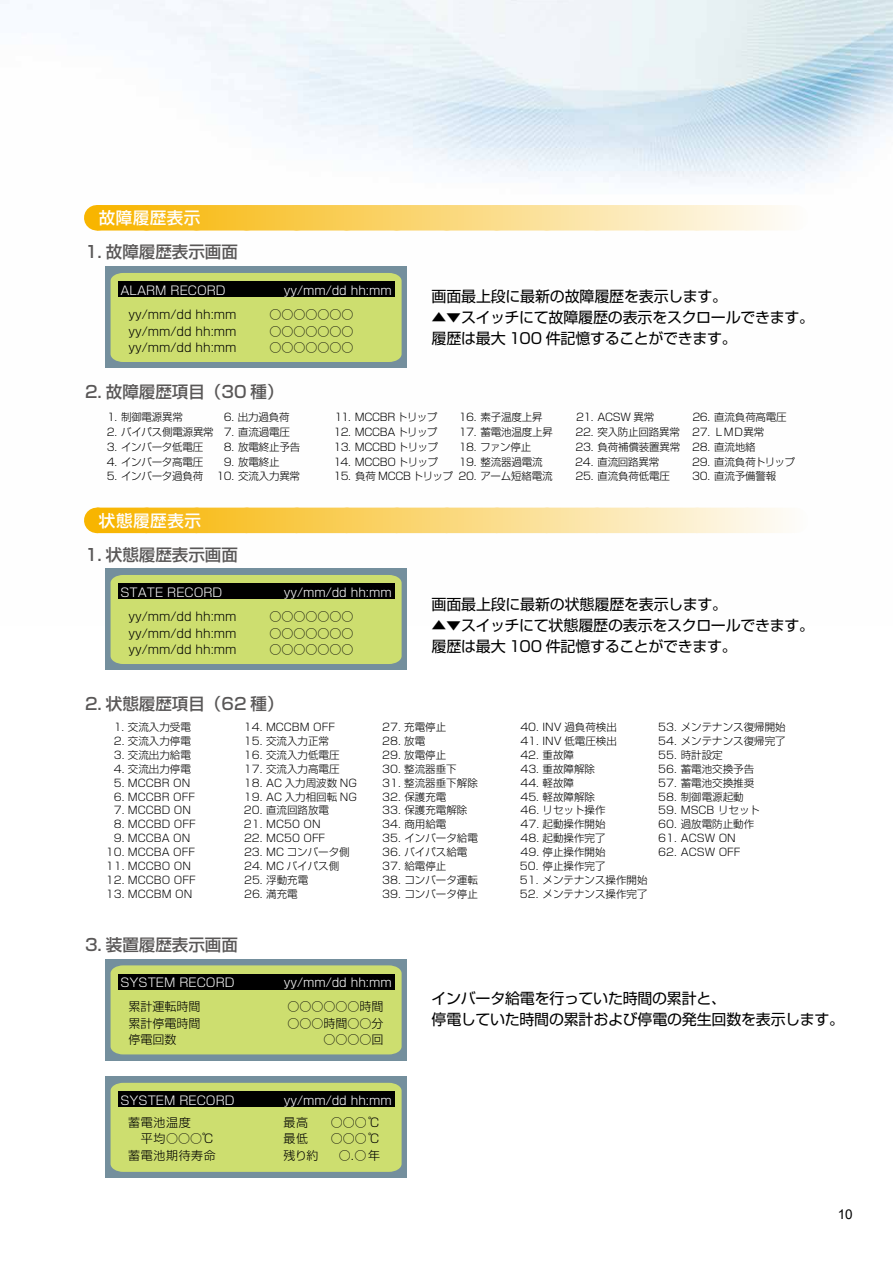
<style>
.page{position:relative;width:893px;height:1263px;background:#fff}
.page>*{position:absolute;margin:0;border:0;box-sizing:border-box;transform-origin:0 0}
.t1{font:500 16.5px "Shin Go Pro";color:#595757}
.t2{font:500 16.5px "Shin Go Pro";letter-spacing:.035em;color:#fff}
.t3{font:15px/21px "Shin Go Pro";letter-spacing:-.015em;color:#000}
.t4{font:13.5px "Arial";color:#000}
.t5{font:300 12px/16.5px "Shin Go Pro";color:#000;text-align:justify}
.t6{font:300 12px "Shin Go Pro";color:#fff}
.t7{font:300 12px "Shin Go Pro";letter-spacing:.05em;color:#000}
.t8{font:300 10.5px "Shin Go Pro";color:#000}
.t9{font:300 10.5px "Shin Go Pro";letter-spacing:-.02em;color:#000}
.t10{font:300 10.5px "Shin Go Pro";letter-spacing:-.04em;color:#000}
.t11{font:300 10.5px "Shin Go Pro";letter-spacing:-.025em;color:#000}
</style>
<div class="page">
<img style="left:0;top:0;width:893px;height:569px">
<div style="left:105px;top:569px;width:302px;height:101px;background:#748f9d"></div>
<div style="left:111px;top:575px;width:291px;height:89px;background:#cdde6f"></div>
<div style="left:118px;top:583px;width:276px;height:16px;background:#000"></div>
<div style="left:105px;top:959px;width:302px;height:101px;background:#748f9d"></div>
<div style="left:111px;top:965px;width:291px;height:89px;background:#cdde6f"></div>
<div style="left:118px;top:974px;width:276px;height:15px;background:#000"></div>
<div style="left:105px;top:1077px;width:302px;height:101px;background:#748f9d"></div>
<div style="left:111px;top:1083px;width:291px;height:89px;background:#cdde6f"></div>
<div style="left:118px;top:1091px;width:276px;height:16px;background:#000"></div>
<svg style="left:98px;top:508px;width:697px;height:25px;fill:#f8b80b"></svg>
<svg style="left:147px;top:508px;width:623px;height:25px;background:#fad97f"></svg>
<svg style="left:97px;top:508px;width:1px;height:25px"></svg>
<svg style="left:795px;top:508px;width:1px;height:25px"></svg>
<div style="left:105px;top:267px;width:302px;height:101px;background:#748f9d"></div>
<div style="left:111px;top:273px;width:291px;height:89px;background:#cdde6f"></div>
<div style="left:118px;top:281px;width:276px;height:16px;background:#000"></div>
<svg style="left:98px;top:205px;width:697px;height:26px"></svg>
<svg style="left:147px;top:205px;width:623px;height:26px;background:#fad981"></svg>
<svg style="left:97px;top:205px;width:1px;height:26px"></svg>
<svg style="left:795px;top:205px;width:1px;height:26px"></svg>
<h1 class="t2" style="left:99px;top:204px;width:103px">故障履歴表示</h1>
<h1 class="t1" style="left:85px;top:238px;width:154px">1. 故障履歴表示画面</h1>
<p class="t6" style="left:120px;top:280px;width:107px">ALARM RECORD</p>
<p class="t6" style="left:284px;top:280px;width:109px">yy/mm/dd hh:mm</p>
<p class="t5" style="left:129px;top:305px;width:110px">yy/mm/dd hh:mm yy/mm/dd hh:mm yy/mm/dd hh:mm</p>
<p class="t5" style="left:270px;top:305px;width:85px">○○○○○○○</p>
<p class="t5" style="left:270px;top:321px;width:85px">○○○○○○○</p>
<p class="t5" style="left:270px;top:338px;width:85px">○○○○○○○</p>
<h1 class="t1" style="left:85px;top:378px;width:200px">2. 故障履歴項目（30 種）</h1>
<h2 class="t3" style="left:431px;top:284px;width:297px">画面最上段に最新の故障履歴を表示します。</h2>
<h2 class="t3" style="left:431px;top:305px;width:384px">▲▼スイッチにて故障履歴の表示をスクロールできます。履歴は最大 100 件記憶することができます。</h2>
<p class="t8" style="left:107px;top:409px;width:77px">1. 制御電源異常</p>
<p class="t8" style="left:224px;top:409px;width:67px">6. 出力過負荷</p>
<p class="t10" style="left:334px;top:409px;width:104px">11. MCCBR トリップ</p>
<p class="t8" style="left:459px;top:409px;width:85px">16. 素子温度上昇</p>
<p class="t8" style="left:576px;top:409px;width:80px">21. ACSW 異常</p>
<p class="t8" style="left:692px;top:409px;width:96px">26. 直流負荷高電圧</p>
<p class="t9" style="left:107px;top:423px;width:185px">2. バイパス側電源異常 7. 直流過電圧</p>
<p class="t10" style="left:333px;top:423px;width:105px">12. MCCBA トリップ</p>
<p class="t8" style="left:459px;top:423px;width:96px">17. 蓄電池温度上昇</p>
<p class="t11" style="left:575px;top:423px;width:190px">22. 突入防止回路異常 27. ＬＭＤ異常</p>
<p class="t9" style="left:107px;top:438px;width:98px">3. インバータ低電圧</p>
<p class="t8" style="left:224px;top:438px;width:78px">8. 放電終止予告</p>
<p class="t10" style="left:333px;top:438px;width:106px">13. MCCBD トリップ</p>
<p class="t8" style="left:459px;top:438px;width:74px">18. ファン停止</p>
<p class="t8" style="left:575px;top:438px;width:182px">23. 負荷補償装置異常 28. 直流地絡</p>
<p class="t9" style="left:107px;top:453px;width:98px">4. インバータ高電圧</p>
<p class="t8" style="left:224px;top:453px;width:57px">9. 放電終止</p>
<p class="t10" style="left:333px;top:453px;width:106px">14. MCCBO トリップ</p>
<p class="t8" style="left:459px;top:453px;width:85px">19. 整流器過電流</p>
<p class="t9" style="left:575px;top:453px;width:86px">24. 直流回路異常</p>
<p class="t10" style="left:692px;top:453px;width:104px">29. 直流負荷トリップ</p>
<p class="t9" style="left:107px;top:468px;width:98px">5. インバータ過負荷</p>
<p class="t9" style="left:217px;top:468px;width:85px">10. 交流入力異常</p>
<p class="t11" style="left:333px;top:468px;width:221px">15. 負荷 MCCB トリップ 20. アーム短絡電流</p>
<p class="t8" style="left:575px;top:468px;width:96px">25. 直流負荷低電圧</p>
<p class="t8" style="left:692px;top:468px;width:86px">30. 直流予備警報</p>
<h1 class="t2" style="left:99px;top:507px;width:104px">状態履歴表示</h1>
<h1 class="t1" style="left:85px;top:541px;width:154px">1. 状態履歴表示画面</h1>
<p class="t6" style="left:120px;top:582px;width:103px">STATE RECORD</p>
<p class="t6" style="left:284px;top:582px;width:109px">yy/mm/dd hh:mm</p>
<p class="t5" style="left:129px;top:607px;width:110px">yy/mm/dd hh:mm yy/mm/dd hh:mm yy/mm/dd hh:mm</p>
<p class="t5" style="left:270px;top:607px;width:85px">○○○○○○○</p>
<p class="t5" style="left:270px;top:623px;width:85px">○○○○○○○</p>
<p class="t5" style="left:270px;top:640px;width:85px">○○○○○○○</p>
<h1 class="t1" style="left:85px;top:690px;width:200px">2. 状態履歴項目（62 種）</h1>
<h2 class="t3" style="left:431px;top:592px;width:297px">画面最上段に最新の状態履歴を表示します。</h2>
<h2 class="t3" style="left:431px;top:613px;width:384px">▲▼スイッチにて状態履歴の表示をスクロールできます。履歴は最大 100 件記憶することができます。</h2>
<p class="t8" style="left:114px;top:718px;width:79px">1. 交流入力受電</p>
<p class="t8" style="left:244px;top:718px;width:93px">14. MCCBM OFF</p>
<p class="t8" style="left:382px;top:718px;width:66px">27. 充電停止</p>
<p class="t8" style="left:520px;top:718px;width:98px">40. INV 過負荷検出</p>
<p class="t8" style="left:658px;top:718px;width:129px">53. メンテナンス復帰開始</p>
<p class="t8" style="left:114px;top:732px;width:79px">2. 交流入力停電</p>
<p class="t8" style="left:244px;top:732px;width:87px">15. 交流入力正常</p>
<p class="t8" style="left:382px;top:732px;width:45px">28. 放電</p>
<p class="t8" style="left:520px;top:732px;width:98px">41. INV 低電圧検出</p>
<p class="t8" style="left:658px;top:732px;width:129px">54. メンテナンス復帰完了</p>
<p class="t8" style="left:114px;top:746px;width:79px">3. 交流出力給電</p>
<p class="t8" style="left:244px;top:746px;width:97px">16. 交流入力低電圧</p>
<p class="t8" style="left:382px;top:746px;width:66px">29. 放電停止</p>
<p class="t8" style="left:520px;top:746px;width:55px">42. 重故障</p>
<p class="t8" style="left:658px;top:746px;width:66px">55. 時計設定</p>
<p class="t8" style="left:114px;top:760px;width:79px">4. 交流出力停電</p>
<p class="t8" style="left:244px;top:760px;width:97px">17. 交流入力高電圧</p>
<p class="t8" style="left:382px;top:760px;width:76px">30. 整流器垂下</p>
<p class="t8" style="left:520px;top:760px;width:76px">43. 重故障解除</p>
<p class="t8" style="left:658px;top:760px;width:98px">56. 蓄電池交換予告</p>
<p class="t8" style="left:114px;top:774px;width:78px">5. MCCBR ON</p>
<p class="t8" style="left:244px;top:774px;width:114px">18. AC 入力周波数 NG</p>
<p class="t8" style="left:382px;top:774px;width:97px">31. 整流器垂下解除</p>
<p class="t8" style="left:520px;top:774px;width:55px">44. 軽故障</p>
<p class="t8" style="left:658px;top:774px;width:98px">57. 蓄電池交換推奨</p>
<p class="t8" style="left:114px;top:788px;width:83px">6. MCCBR OFF</p>
<p class="t8" style="left:244px;top:788px;width:114px">19. AC 入力相回転 NG</p>
<p class="t8" style="left:382px;top:788px;width:66px">32. 保護充電</p>
<p class="t8" style="left:520px;top:788px;width:76px">45. 軽故障解除</p>
<p class="t8" style="left:658px;top:788px;width:87px">58. 制御電源起動</p>
<p class="t8" style="left:114px;top:802px;width:79px">7. MCCBD ON</p>
<p class="t8" style="left:244px;top:802px;width:87px">20. 直流回路放電</p>
<p class="t8" style="left:382px;top:802px;width:87px">33. 保護充電解除</p>
<p class="t8" style="left:520px;top:802px;width:87px">46. リセット操作</p>
<p class="t8" style="left:658px;top:802px;width:103px">59. MSCB リセット</p>
<p class="t8" style="left:114px;top:816px;width:83px">8. MCCBD OFF</p>
<p class="t8" style="left:244px;top:816px;width:78px">21. MC50 ON</p>
<p class="t8" style="left:382px;top:816px;width:66px">34. 商用給電</p>
<p class="t8" style="left:520px;top:816px;width:87px">47. 起動操作開始</p>
<p class="t8" style="left:658px;top:816px;width:98px">60. 過放電防止動作</p>
<p class="t8" style="left:114px;top:830px;width:78px">9. MCCBA ON</p>
<p class="t8" style="left:244px;top:830px;width:83px">22. MC50 OFF</p>
<p class="t8" style="left:382px;top:830px;width:97px">35. インバータ給電</p>
<p class="t8" style="left:520px;top:830px;width:87px">48. 起動操作完了</p>
<p class="t8" style="left:658px;top:830px;width:79px">61. ACSW ON</p>
<p class="t8" style="left:106px;top:843px;width:91px">10. MCCBA OFF</p>
<p class="t8" style="left:244px;top:843px;width:107px">23. MC コンバータ側</p>
<p class="t8" style="left:382px;top:843px;width:87px">36. バイパス給電</p>
<p class="t8" style="left:520px;top:843px;width:87px">49. 停止操作開始</p>
<p class="t8" style="left:658px;top:843px;width:84px">62. ACSW OFF</p>
<p class="t8" style="left:106px;top:857px;width:87px">11. MCCBO ON</p>
<p class="t8" style="left:244px;top:857px;width:97px">24. MC バイパス側</p>
<p class="t8" style="left:382px;top:857px;width:66px">37. 給電停止</p>
<p class="t8" style="left:520px;top:857px;width:87px">50. 停止操作完了</p>
<p class="t8" style="left:106px;top:871px;width:91px">12. MCCBO OFF</p>
<p class="t8" style="left:244px;top:871px;width:66px">25. 浮動充電</p>
<p class="t8" style="left:382px;top:871px;width:97px">38. コンバータ運転</p>
<p class="t8" style="left:520px;top:871px;width:129px">51. メンテナンス操作開始</p>
<p class="t8" style="left:106px;top:885px;width:88px">13. MCCBM ON</p>
<p class="t8" style="left:244px;top:885px;width:55px">26. 満充電</p>
<p class="t8" style="left:382px;top:885px;width:97px">39. コンバータ停止</p>
<p class="t8" style="left:520px;top:885px;width:129px">52. メンテナンス操作完了</p>
<h1 class="t1" style="left:85px;top:931px;width:154px">3. 装置履歴表示画面</h1>
<p class="t6" style="left:120px;top:973px;width:116px">SYSTEM RECORD</p>
<p class="t6" style="left:284px;top:973px;width:109px">yy/mm/dd hh:mm</p>
<p class="t5" style="left:129px;top:997px;width:73px">累計運転時間累計停電時間停電回数</p>
<p class="t5" style="left:288px;top:997px;width:97px">○○○○○○時間</p>
<p class="t5" style="left:288px;top:1014px;width:97px">○○○時間○○分</p>
<p class="t5" style="left:324px;top:1030px;width:61px">○○○○回</p>
<p class="t6" style="left:120px;top:1090px;width:116px">SYSTEM RECORD</p>
<p class="t6" style="left:284px;top:1090px;width:109px">yy/mm/dd hh:mm</p>
<p class="t5" style="left:128px;top:1112px;width:64px">蓄電池温度</p>
<p class="t5" style="left:284px;top:1112px;width:26px">最高</p>
<p class="t5" style="left:331px;top:1112px;width:51px">○○○ ℃</p>
<p class="t5" style="left:128px;top:1129px;width:87px">　平均○○○℃</p>
<p class="t5" style="left:284px;top:1129px;width:26px">最低</p>
<p class="t5" style="left:331px;top:1129px;width:51px">○○○ ℃</p>
<p class="t7" style="left:128px;top:1145px;width:89px">蓄電池期待寿命</p>
<p class="t5" style="left:284px;top:1145px;width:98px">残り約 　○.○ 年</p>
<h2 class="t3" style="left:431px;top:986px;width:414px">インバータ給電を行っていた時間の累計と、<br>停電していた時間の累計および停電の発生回数を表示します。</h2>
<p class="t4" style="left:838px;top:1205px;width:17px">10</p>
</div>
